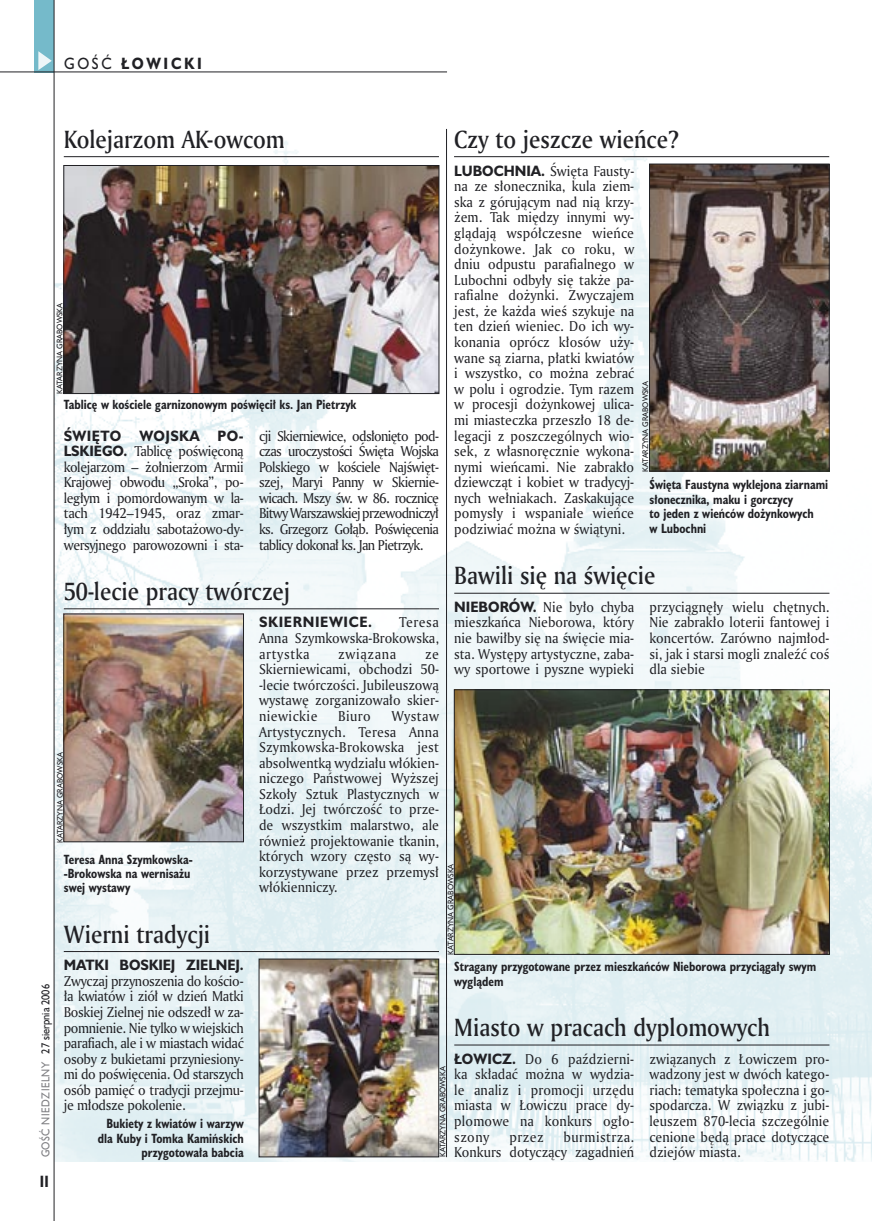
<style>
.page{position:relative;width:872px;height:1221px;background:#fff}
.page>*{position:absolute;margin:0;border:0;box-sizing:border-box;transform-origin:0 0}
._05d_tytyl_Kronika_AmMd_16_pt{font:24px "Amerigo Md PL";color:#212125;scale:.9 1}
._15a_temat_lewo{font:700 15px "Humanst 521 PL";letter-spacing:.2em;color:#212125;scale:.9 1}
._16_pagina_lewa{font:700 15px "Humanst 521 Cn PL";color:#212125;scale:.94 1}
._03_body_bez_akapitu{font:13.8px/15.6px "Amerigo PL";color:#212125;text-align:justify;scale:.94 1}
._03_body_bez_akapitu-2{font:700 13.8px "Humanst 521 PL";letter-spacing:.05em;color:#212125;scale:.94 1}
._03_body_bez_akapitu-3{font:13.8px "Amerigo PL";letter-spacing:.05em;color:#212125;scale:.94 1}
._09_podpis_zdjecia_HuCnB{font:700 12.3px/14.4px "Humanst 521 Cn PL";color:#212125;scale:.94 1}
._18a_data_lewa_GOSC{font:10.5px "Humanst 521 PL";letter-spacing:.05em;color:#7f7f83;scale:.9 1}
._18_data_lewa{font:10.5px "Humanst 521 PL";color:#212125;scale:.9 1}
._09a_autor_zdjecia_Hu_5_pt{font:7.5px "Humanst 521 PL";color:#212125;scale:.94 1}
.s1{font-weight:400}
.s2{font-family:"Humanst 521 PL";font-weight:700}
</style>
<div class="page">
<img style="left:55px;top:128px;width:817px;height:1033px">
<div style="left:35px;top:0;width:19px;height:72px;background:#75baca"></div>
<svg style="left:38px;top:51px;width:14px;height:19px"></svg>
<hr style="left:54px;top:0;width:1px;height:1220px;background:#212125">
<hr style="left:0;top:72px;width:447px;height:1px;background:#212125">
<hr style="left:446px;top:129px;width:1px;height:1027px;background:#212125">
<hr style="left:64px;top:156px;width:375px;height:1px;background:#212125">
<img style="left:66px;top:167px;width:371px;height:225px">
<div style="left:64px;top:165px;width:375px;height:229px;border:1px solid #212125"></div>
<hr style="left:64px;top:951px;width:375px;height:1px;background:#212125">
<img style="left:261px;top:960px;width:176px;height:194px">
<div style="left:259px;top:958px;width:180px;height:198px;border:1px solid #212125"></div>
<hr style="left:454px;top:156px;width:375px;height:1px;background:#212125">
<img style="left:651px;top:166px;width:176px;height:303px">
<div style="left:649px;top:164px;width:180px;height:307px;border:1px solid #212125"></div>
<hr style="left:64px;top:608px;width:375px;height:1px;background:#212125">
<img style="left:66px;top:615px;width:176px;height:225px">
<div style="left:64px;top:613px;width:180px;height:229px;border:1px solid #212125"></div>
<hr style="left:454px;top:593px;width:375px;height:1px;background:#212125">
<img style="left:456px;top:691px;width:371px;height:261px">
<div style="left:454px;top:689px;width:375px;height:265px;border:1px solid #212125"></div>
<hr style="left:454px;top:1044px;width:375px;height:1px;background:#212125">
<p class="_15a_temat_lewo" style="left:64px;top:53px;width:155px"><span class="s1">GOŚĆ</span> ŁOWICKI</p>
<p class="_05d_tytyl_Kronika_AmMd_16_pt" style="left:64px;top:123px;width:247px">Kolejarzom AK-owcom</p>
<p class="_09a_autor_zdjecia_Hu_5_pt" style="left:55px;top:394px;width:98px;rotate:-90deg">KATARZYNA GRABOWSKA</p>
<p class="_09_podpis_zdjecia_HuCnB" style="left:64px;top:397px;width:313px">Tablicę w kościele garnizonowym poświęcił ks. Jan Pietrzyk</p>
<p class="_03_body_bez_akapitu-2" style="left:64px;top:426px;width:63px">ŚWIĘTO</p>
<p class="_03_body_bez_akapitu-2" style="left:139px;top:426px;width:66px">WOJSKA</p>
<p class="_03_body_bez_akapitu" style="left:64px;top:427px;width:193px;text-indent:154px"><span class="s2">PO-LSKIEGO.</span> Tablicę poświęconą kolejarzom – żołnierzom Armii Krajowej obwodu „Sroka”, po&shy;ległym i pomordowanym w la&shy;tach 1942–1945, oraz zmar&shy;łym z oddziału sabotażowo-dy&shy;wersyjnego parowozowni i sta-</p>
<p class="_03_body_bez_akapitu" style="left:259px;top:427px;width:193px">cji Skierniewice, odsłonięto pod&shy;czas uroczystości Święta Wojska Polskiego w kościele Najświęt&shy;szej, Maryi Panny w Skiernie&shy;wicach. Mszy św. w 86. rocznicę Bitwy Warszawskiej przewodniczył ks. Grzegorz Gołąb. Poświęcenia tablicy dokonał ks. Jan Pietrzyk.</p>
<p class="_05d_tytyl_Kronika_AmMd_16_pt" style="left:454px;top:123px;width:251px">Czy to jeszcze wieńce?</p>
<p class="_03_body_bez_akapitu" style="left:454px;top:162px;width:193px"><span class="s2">LUBOCHNIA.</span> Święta Fausty&shy;na ze słonecznika, kula ziem&shy;ska z górującym nad nią krzy&shy;żem. Tak między innymi wy&shy;glądają współczesne wieńce dożynkowe. Jak co roku, w dniu odpustu parafialnego w Lubochni odbyły się także pa&shy;rafialne dożynki. Zwyczajem jest, że każda wieś szykuje na ten dzień wieniec. Do ich wy&shy;konania oprócz kłosów uży&shy;wane są ziarna, płatki kwiatów i wszystko, co można zebrać w polu i ogrodzie. Tym razem w procesji dożynkowej ulica&shy;mi miasteczka przeszło 18 de&shy;legacji z poszczególnych wio&shy;sek, z własnoręcznie wykona&shy;nymi wieńcami. Nie zabrakło dziewcząt i kobiet w tradycyj&shy;nych wełniakach. Zaskakujące pomysły i wspaniałe wieńce podziwiać można w świątyni.</p>
<p class="_09a_autor_zdjecia_Hu_5_pt" style="left:640px;top:471px;width:98px;rotate:-90deg">KATARZYNA GRABOWSKA</p>
<p class="_09_podpis_zdjecia_HuCnB" style="left:649px;top:477px;width:192px">Święta Faustyna wyklejona ziarnami słonecznika, maku i gorczycy</p>
<p class="_09_podpis_zdjecia_HuCnB" style="left:649px;top:506px;width:176px">to jeden z wieńców dożynkowych w Lubochni</p>
<p class="_05d_tytyl_Kronika_AmMd_16_pt" style="left:454px;top:559px;width:225px">Bawili się na święcie</p>
<p class="_03_body_bez_akapitu" style="left:454px;top:598px;width:193px"><span class="s2">NIEBORÓW.</span> Nie było chyba mieszkańca Nieborowa, który nie bawiłby się na święcie mia&shy;sta. Występy artystyczne, zaba&shy;wy sportowe i pyszne wypieki</p>
<p class="_03_body_bez_akapitu" style="left:649px;top:598px;width:193px">przyciągnęły wielu chętnych.<br>Nie zabrakło loterii fantowej i koncertów. Zarówno najmłod&shy;si, jak i starsi mogli znaleźć coś dla siebie</p>
<p class="_05d_tytyl_Kronika_AmMd_16_pt" style="left:64px;top:575px;width:253px">50-lecie pracy twórczej</p>
<p class="_03_body_bez_akapitu-2" style="left:259px;top:613px;width:122px">SKIERNIEWICE.</p>
<p class="_03_body_bez_akapitu" style="left:259px;top:614px;width:193px;text-indent:140px">Teresa Anna Szymkowska-Brokowska, artystka</p>
<p class="_03_body_bez_akapitu-3" style="left:338px;top:644px;width:63px">związana</p>
<p class="_03_body_bez_akapitu" style="left:259px;top:645px;width:193px;text-indent:166px">ze Skierniewicami, obchodzi 50- -lecie twórczości. Jubileuszową wystawę zorganizowało skier&shy;niewickie</p>
<p class="_03_body_bez_akapitu" style="left:338px;top:707px;width:36px">Biuro</p>
<p class="_03_body_bez_akapitu" style="left:259px;top:707px;width:193px;text-indent:132px">Wystaw Artystycznych. Teresa Anna Szymkowska-Brokowska jest absolwentką wydziału włókien&shy;niczego Państwowej Wyższej Szkoły Sztuk Plastycznych w Łodzi. Jej twórczość to prze&shy;de wszystkim malarstwo, ale również projektowanie tkanin, których wzory często są wy&shy;korzystywane przez przemysł włókienniczy.</p>
<p class="_09a_autor_zdjecia_Hu_5_pt" style="left:55px;top:843px;width:98px;rotate:-90deg">KATARZYNA GRABOWSKA</p>
<p class="_09_podpis_zdjecia_HuCnB" style="left:64px;top:851px;width:139px">Teresa Anna Szymkowska--Brokowska na wernisażu swej wystawy</p>
<p class="_09a_autor_zdjecia_Hu_5_pt" style="left:446px;top:954px;width:98px;rotate:-90deg">KATARZYNA GRABOWSKA</p>
<p class="_05d_tytyl_Kronika_AmMd_16_pt" style="left:64px;top:917px;width:164px">Wierni tradycji</p>
<p class="_03_body_bez_akapitu" style="left:64px;top:957px;width:193px"><span class="s2">MATKI BOSKIEJ ZIELNEJ.<br></span>Zwyczaj przynoszenia do kościo&shy;ła kwiatów i ziół w dzień Matki Boskiej Zielnej nie odszedł w za&shy;pomnienie. Nie tylko w wiejskich parafiach, ale i w miastach widać osoby z bukietami przyniesiony&shy;mi do poświęcenia. Od starszych osób pamięć o tradycji przejmu&shy;je młodsze pokolenie.</p>
<p class="_09_podpis_zdjecia_HuCnB" style="left:98px;top:1115px;width:157px;text-align:right">Bukiety z kwiatów i warzyw dla Kuby i Tomka Kamińskich przygotowała babcia</p>
<p class="_09_podpis_zdjecia_HuCnB" style="left:454px;top:958px;width:387px">Stragany przygotowane przez mieszkańców Nieborowa przyciągały swym wyglądem</p>
<p class="_05d_tytyl_Kronika_AmMd_16_pt" style="left:454px;top:1011px;width:352px">Miasto w pracach dyplomowych</p>
<p class="_03_body_bez_akapitu" style="left:454px;top:1050px;width:193px"><span class="s2">ŁOWICZ.</span> Do 6 październi&shy;ka składać można w wydzia&shy;le analiz i promocji urzędu miasta w Łowiczu prace dy&shy;plomowe na konkurs ogło&shy;szony</p>
<p class="_18_data_lewa" style="left:39px;top:1053px;width:79px;rotate:-90deg">27 sierpnia 2006</p>
<p class="_03_body_bez_akapitu" style="left:649px;top:1050px;width:193px">związanych z Łowiczem pro&shy;wadzony jest w dwóch katego&shy;riach: tematyka społeczna i go&shy;spodarcza. W związku z jubi&shy;leuszem 870-lecia szczególnie cenione będą prace dotyczące dziejów miasta.</p>
<p class="_18a_data_lewa_GOSC" style="left:39px;top:1157px;width:108px;rotate:-90deg">GOŚĆ NIEDZIELNY</p>
<p class="_09a_autor_zdjecia_Hu_5_pt" style="left:438px;top:1156px;width:98px;rotate:-90deg">KATARZYNA GRABOWSKA</p>
<p class="_03_body_bez_akapitu" style="left:454px;top:1128px;width:193px;text-align:right">burmistrza.<br>Konkurs dotyczący zagadnień</p>
<p class="_03_body_bez_akapitu" style="left:509px;top:1128px;width:38px">przez</p>
<p class="_16_pagina_lewa" style="left:40px;top:1170px;width:11px">II</p>
</div>
